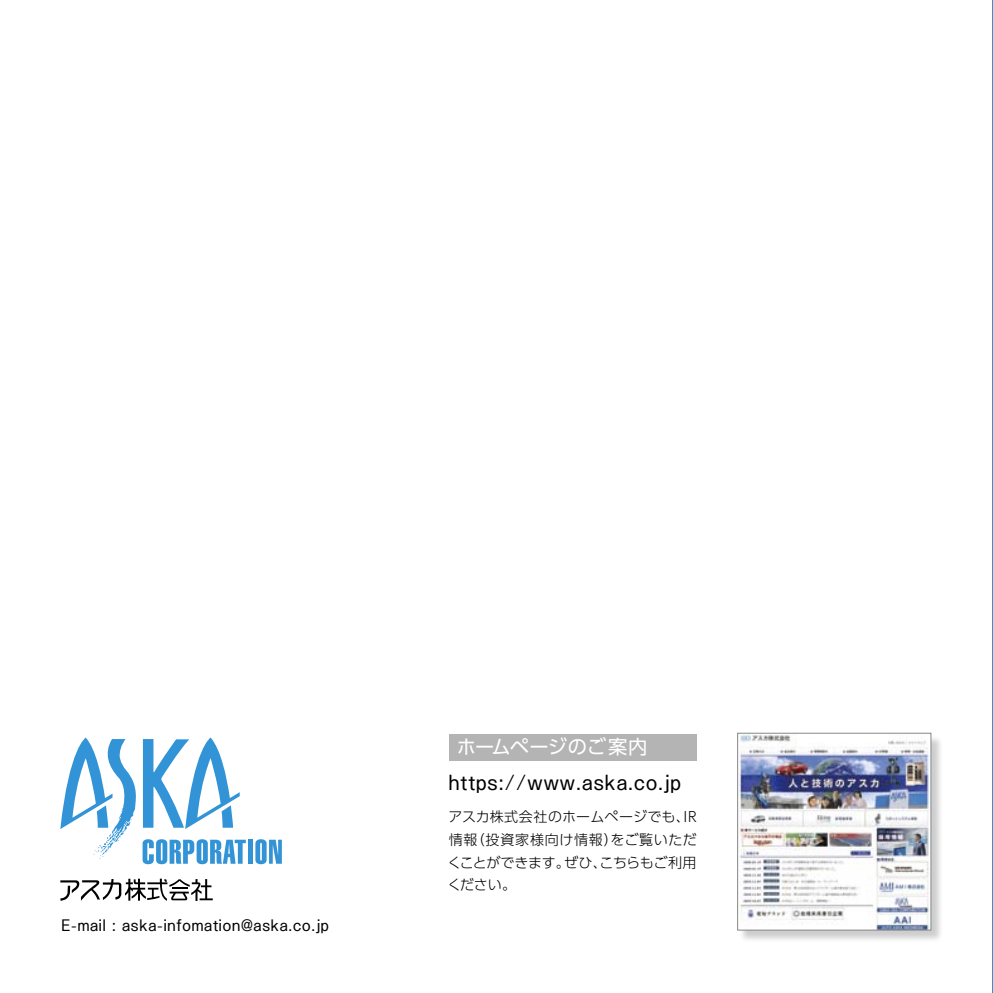
<style>
.page{position:relative;width:993px;height:993px;background:#fff}
.page>*{position:absolute;margin:0;border:0;box-sizing:border-box;transform-origin:0 0}
.t1{font:19.25px "UD Shin Go Pr 6";letter-spacing:-.015em;color:#fff}
.t2{font:18.38px "Ntoday Std Regular KL";letter-spacing:.06em;color:#000}
.t3{font:300 14px/22.8px "UD Shin Go Pr 6";letter-spacing:.015em;color:#000;text-align:justify}
.t4{font:14px "Ntoday Std Regular KL";letter-spacing:.06em;color:#000}
</style>
<div class="page">
<img style="left:737px;top:732px;width:204px;height:208px">
<img style="left:739px;top:734px;width:189px;height:193px">
<div style="left:737px;top:732px;width:193px;height:197px;border:1px solid #878788"></div>
<div style="left:448px;top:734px;width:248px;height:26px;background:#b4b4b5"></div>
<svg style="left:60px;top:878px;width:153px;height:22px"></svg>
<hr style="left:248px;top:839px;width:4px;height:24px;background:#3294d6">
<svg style="left:255px;top:839px;width:27px;height:24px"></svg>
<svg style="left:60px;top:737px;width:186px;height:126px"></svg>
<p class="t4" style="left:61px;top:914px;width:269px">E-mail : aska-infomation@aska.co.jp</p>
<h1 class="t1" style="left:457px;top:731px;width:192px">ホームページのご案内</h1>
<h2 class="t2" style="left:448px;top:769px;width:234px">https://www.aska.co.jp</h2>
<p class="t3" style="left:447px;top:804px;width:251px">アスカ株式会社のホームページでも、IR情報（投資家様向け情報）をご覧いただくことができます。ぜひ、こちらもご利用ください。</p>
</div>
